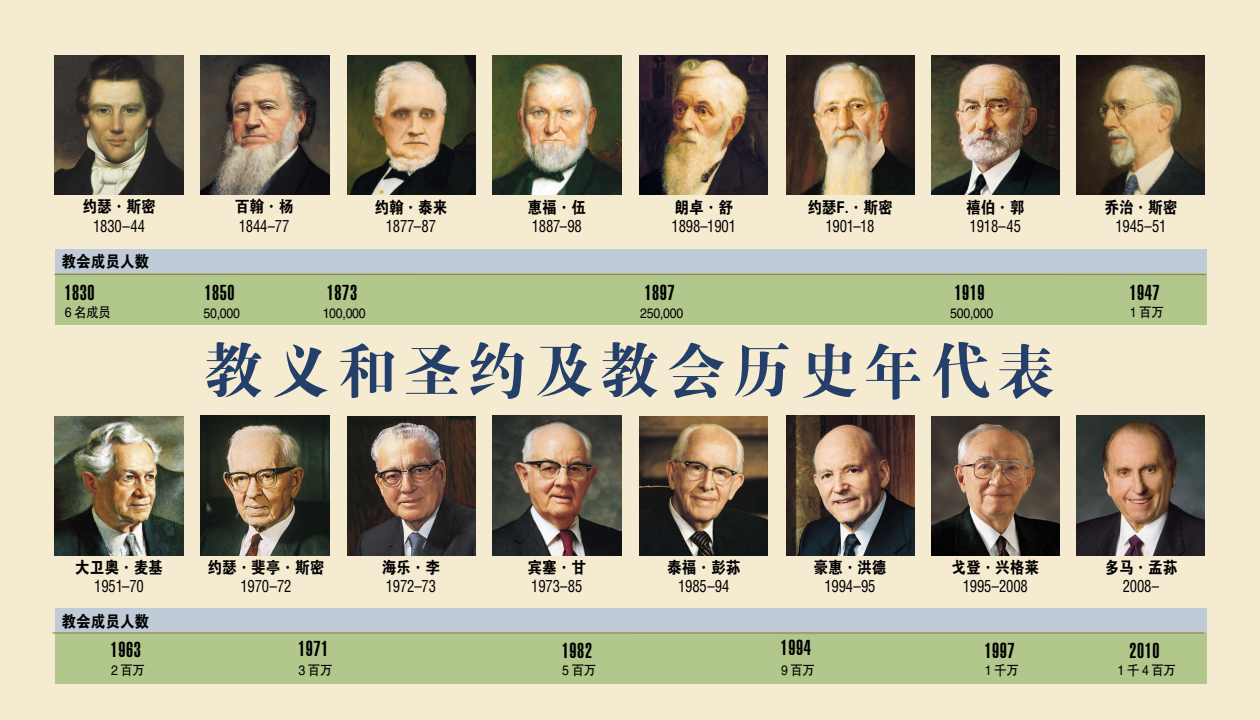
<style>
.page{position:relative;width:1260px;height:720px;background:#f4ebd1}
.page>*{position:absolute;margin:0;border:0;box-sizing:border-box;transform-origin:0 0}
.CHAP_title{font:60px "FZDBSJW GB1 0";letter-spacing:.1em;color:#243f69}
.para{font:21.25px "Helveticalds Lat Ult Compressed";letter-spacing:.03em;color:#000}
.FIGimg-CAP_para{font:condensed 16.25px "Helveticalds Lat";letter-spacing:-.01em;color:#000;scale:.9 1}
.FIGimg-CAP_title{font:16.25px "FZDHTJW GB1 0";color:#000;scale:.9 1}
.FIGimg_para{font:13.75px "FZHTJW GB1 0";letter-spacing:-.02em;color:#000;scale:.9 1}
.FIGimg_para_first{font:13.75px "FZHTJW GB1 0";color:#000;scale:.9 1}
</style>
<div class="page">
<div style="left:55px;top:624px;width:1152px;height:60px;background:#b1c78c"></div>
<div style="left:55px;top:608px;width:1152px;height:24px;background:#bfccd8"></div>
<hr style="left:53px;top:632px;width:1151px;height:2px;background:#9d865d">
<div style="left:55px;top:265px;width:1152px;height:60px;background:#b1c78c"></div>
<div style="left:55px;top:249px;width:1152px;height:24px;background:#bfccd8"></div>
<img style="left:55px;top:55px;width:128px;height:139px">
<img style="left:347px;top:55px;width:129px;height:139px">
<img style="left:640px;top:55px;width:128px;height:139px">
<img style="left:932px;top:55px;width:127px;height:139px">
<img style="left:55px;top:416px;width:128px;height:139px">
<img style="left:347px;top:416px;width:129px;height:139px">
<img style="left:640px;top:416px;width:128px;height:139px">
<img style="left:932px;top:416px;width:127px;height:139px">
<img style="left:201px;top:55px;width:128px;height:140px">
<img style="left:493px;top:55px;width:128px;height:140px">
<img style="left:786px;top:55px;width:129px;height:140px">
<img style="left:1077px;top:55px;width:128px;height:140px">
<img style="left:201px;top:416px;width:128px;height:139px">
<img style="left:493px;top:416px;width:128px;height:139px">
<img style="left:786px;top:416px;width:129px;height:139px">
<img style="left:1077px;top:416px;width:128px;height:139px">
<hr style="left:54px;top:274px;width:1152px;height:1px;background:#9d865d">
<p class="FIGimg-CAP_title" style="left:82px;top:198px;width:83px">约瑟·斯密</p>
<p class="FIGimg-CAP_para" style="left:93px;top:213px;width:59px">1830–44</p>
<p class="FIGimg-CAP_title" style="left:62px;top:252px;width:99px">教会成员人数</p>
<p class="FIGimg-CAP_title" style="left:235px;top:198px;width:66px">百翰·杨</p>
<p class="FIGimg-CAP_para" style="left:239px;top:213px;width:58px">1844–77</p>
<p class="FIGimg-CAP_title" style="left:374px;top:198px;width:83px">约翰·泰来</p>
<p class="FIGimg-CAP_para" style="left:386px;top:213px;width:57px">1877–87</p>
<p class="FIGimg-CAP_title" style="left:528px;top:198px;width:66px">惠福·伍</p>
<p class="FIGimg-CAP_para" style="left:532px;top:213px;width:57px">1887–98</p>
<p class="FIGimg-CAP_title" style="left:675px;top:198px;width:66px">朗卓·舒</p>
<p class="FIGimg-CAP_para" style="left:672px;top:213px;width:73px">1898–1901</p>
<p class="FIGimg-CAP_title" style="left:807px;top:198px;width:96px">约瑟F.·斯密</p>
<p class="FIGimg-CAP_para" style="left:825px;top:213px;width:56px">1901–18</p>
<p class="FIGimg-CAP_title" style="left:966px;top:198px;width:66px">禧伯·郭</p>
<p class="FIGimg-CAP_para" style="left:970px;top:213px;width:59px">1918–45</p>
<p class="FIGimg-CAP_title" style="left:1104px;top:198px;width:83px">乔治·斯密</p>
<p class="FIGimg-CAP_para" style="left:1115px;top:213px;width:58px">1945–51</p>
<p class="para" style="left:64px;top:275px;width:32px">1830</p>
<p class="para" style="left:204px;top:275px;width:32px">1850</p>
<p class="para" style="left:327px;top:275px;width:32px">1873</p>
<p class="para" style="left:644px;top:275px;width:32px">1897</p>
<p class="para" style="left:954px;top:275px;width:32px">1919</p>
<p class="para" style="left:1129px;top:275px;width:32px">1947</p>
<p class="FIGimg_para_first" style="left:65px;top:304px;width:53px">6 名成员</p>
<p class="FIGimg_para" style="left:203px;top:306px;width:42px">50,000</p>
<p class="FIGimg_para" style="left:323px;top:306px;width:49px">100,000</p>
<p class="FIGimg_para" style="left:950px;top:306px;width:49px">500,000</p>
<p class="FIGimg_para" style="left:1130px;top:304px;width:39px">1 百万</p>
<p class="FIGimg_para" style="left:640px;top:306px;width:49px">250,000</p>
<p class="CHAP_title" style="left:204px;top:339px;width:854px">教义和圣约及教会历史年代表</p>
<p class="FIGimg-CAP_title" style="left:75px;top:558px;width:99px">大卫奥·麦基</p>
<p class="FIGimg-CAP_para" style="left:94px;top:573px;width:57px">1951–70</p>
<p class="FIGimg-CAP_title" style="left:62px;top:613px;width:99px">教会成员人数</p>
<p class="FIGimg-CAP_title" style="left:207px;top:558px;width:132px">约瑟·斐亭·斯密</p>
<p class="FIGimg-CAP_para" style="left:240px;top:573px;width:58px">1970–72</p>
<p class="FIGimg-CAP_title" style="left:382px;top:558px;width:66px">海乐·李</p>
<p class="FIGimg-CAP_para" style="left:386px;top:573px;width:57px">1972–73</p>
<p class="FIGimg-CAP_title" style="left:528px;top:558px;width:66px">宾塞·甘</p>
<p class="FIGimg-CAP_para" style="left:531px;top:573px;width:58px">1973–85</p>
<p class="FIGimg-CAP_title" style="left:667px;top:558px;width:83px">泰福·彭荪</p>
<p class="FIGimg-CAP_para" style="left:678px;top:573px;width:59px">1985–94</p>
<p class="FIGimg-CAP_title" style="left:813px;top:558px;width:83px">豪惠·洪德</p>
<p class="FIGimg-CAP_para" style="left:824px;top:573px;width:58px">1994–95</p>
<p class="FIGimg-CAP_title" style="left:951px;top:558px;width:99px">戈登·兴格莱</p>
<p class="FIGimg-CAP_para" style="left:963px;top:573px;width:74px">1995–2008</p>
<p class="FIGimg-CAP_title" style="left:1104px;top:558px;width:83px">多马·孟荪</p>
<p class="FIGimg-CAP_para" style="left:1123px;top:573px;width:42px">2008–</p>
<p class="para" style="left:781px;top:630px;width:32px">1994</p>
<p class="FIGimg_para" style="left:781px;top:663px;width:39px">9 百万</p>
<p class="FIGimg_para" style="left:985px;top:663px;width:39px">1 千万</p>
<p class="FIGimg_para" style="left:1118px;top:663px;width:66px">1 千 4 百万</p>
<p class="para" style="left:298px;top:632px;width:32px">1971</p>
<p class="FIGimg_para" style="left:299px;top:663px;width:39px">3 百万</p>
<p class="para" style="left:111px;top:633px;width:32px">1963</p>
<p class="para" style="left:562px;top:634px;width:32px">1982</p>
<p class="para" style="left:984px;top:634px;width:32px">1997</p>
<p class="para" style="left:1129px;top:634px;width:32px">2010</p>
<p class="FIGimg_para" style="left:111px;top:663px;width:39px">2 百万</p>
<p class="FIGimg_para" style="left:562px;top:663px;width:39px">5 百万</p>
</div>
